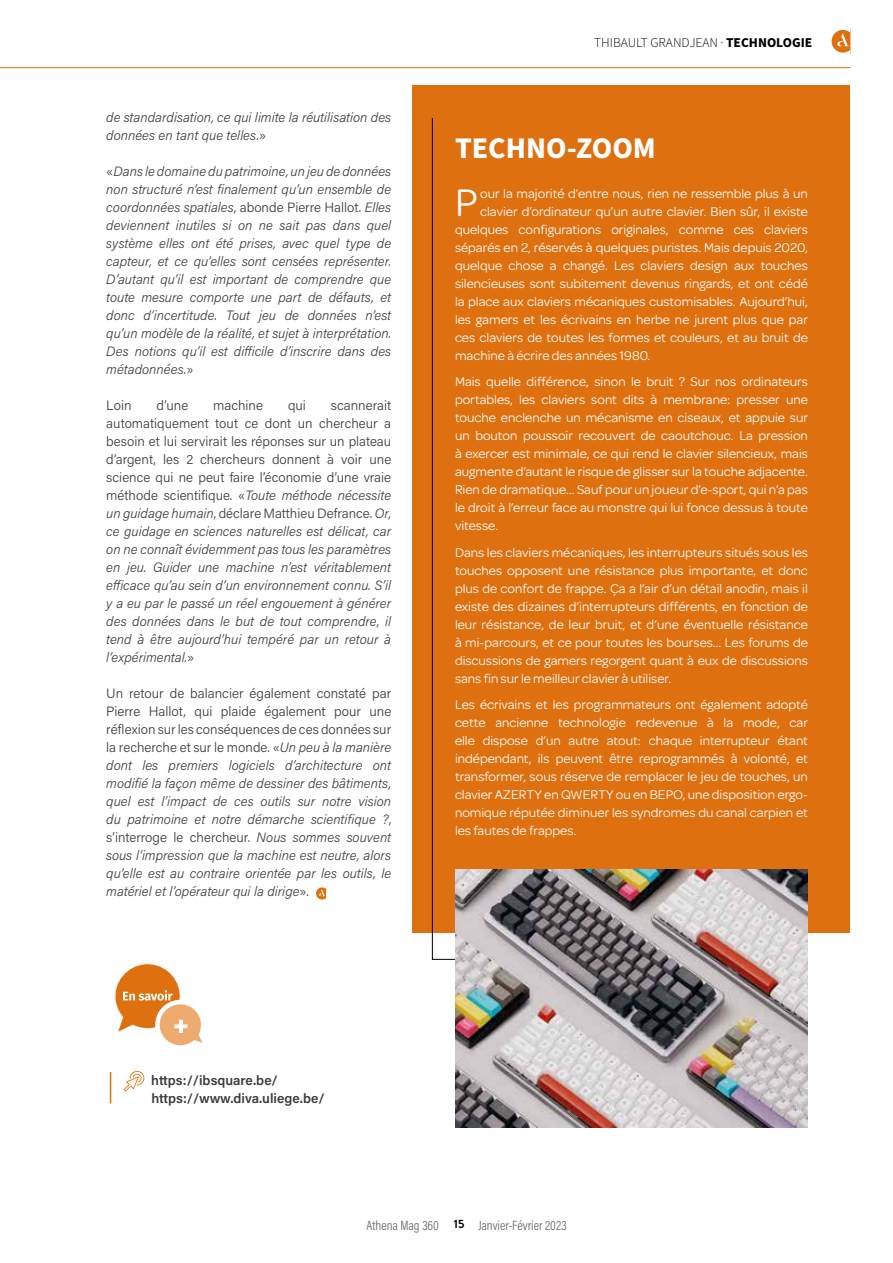
<style>
.page{position:relative;width:893px;height:1263px;background:#fff}
.page>*{position:absolute;margin:0;border:0;box-sizing:border-box;transform-origin:0 0}
.t1{font:40.95px "Omnes";color:#fff}
.t2{font:700 30px "Source Sans Pro";color:#fff}
.t3{font:13.5px/18px "Omnes";color:#fff;text-align:justify}
.t4{font:italic 300 13.5px/18px "Acumin Pro";color:#3c3c3b;text-align:justify}
.t5{font:600 13.5px/18px "Acumin Pro";color:#3c3c3b}
.t6{font:300 13.5px "Acumin Pro Cond";color:#646363}
.t7{font:300 13.5px "Source Sans Pro";color:#000}
.t8{font:300 13.5px "Acumin Pro";color:#3c3c3b}
.s1{font-style:normal}
.s2{font-weight:700}
</style>
<div class="page">
<div style="left:412px;top:85px;width:438px;height:847px;background:#df700f"></div>
<svg style="left:432px;top:117px;width:59px;height:843px"></svg>
<svg style="left:316px;top:887px;width:10px;height:13px"></svg>
<img style="left:455px;top:870px;width:353px;height:258px">
<hr style="left:0;top:67px;width:850px;height:1px;background:#df700f">
<svg style="left:832px;top:29px;width:18px;height:24px"></svg>
<svg style="left:124px;top:1071px;width:20px;height:20px"></svg>
<hr style="left:110px;top:1072px;width:1px;height:31px;background:#df700f">
<svg style="left:115px;top:964px;width:88px;height:82px"></svg>
<p class="t4" style="left:106px;top:108px;width:286px">de standardisation, ce qui limite la réutilisation des données en tant que telles.<span class="s1">»</span></p>
<p class="t4" style="left:106px;top:162px;width:286px"><span class="s1">«</span>Dans le domaine du patrimoine, un jeu de données non structuré n’est finalement qu’un ensemble de coordonnées spatiales<span class="s1">, abonde Pierre Hallot.</span> Elles deviennent inutiles si on ne sait pas dans quel système elles ont été prises, avec quel type de capteur, et ce qu’elles sont censées représenter.<br>D’autant qu’il est important de comprendre que toute mesure comporte une part de défauts, et donc d’incertitude. Tout jeu de données n’est qu’un modèle de la réalité, et sujet à interprétation.<br>Des notions qu’il est difficile d’inscrire dans des métadonnées.<span class="s1">»</span></p>
<p class="t8" style="left:106px;top:396px;width:27px">Loin</p>
<p class="t8" style="left:157px;top:396px;width:33px">d’une</p>
<p class="t8" style="left:213px;top:396px;width:51px">machine</p>
<p class="t8" style="left:288px;top:396px;width:19px">qui</p>
<p class="t4" style="left:106px;top:396px;width:286px;text-indent:225px"><span class="s1">scannerait automatiquement tout ce dont un chercheur a besoin et lui servirait les réponses sur un plateau d’argent, les 2 chercheurs donnent à voir une science qui ne peut faire l’économie d’une vraie méthode scientifique. «</span>Toute méthode nécessite un guidage humain<span class="s1">, déclare Matthieu Defrance.</span> Or, ce guidage en sciences naturelles est délicat, car on ne connaît évidemment pas tous les paramètres en jeu. Guider une machine n’est véritablement efficace qu’au sein d’un environnement connu. S’il y a eu par le passé un réel engouement à générer des données dans le but de tout comprendre, il tend à être aujourd’hui tempéré par un retour à l’expérimental.<span class="s1">»</span></p>
<p class="t4" style="left:106px;top:684px;width:286px"><span class="s1">Un retour de balancier également constaté par Pierre Hallot, qui plaide également pour une réflexion sur les conséquences de ces données sur la recherche et sur le monde. «</span>Un peu à la manière dont les premiers logiciels d’architecture ont modifié la façon même de dessiner des bâtiments, quel est l’impact de ces outils sur notre vision du patrimoine et notre démarche scientifique ?<span class="s1">, s’interroge le chercheur.</span> Nous sommes souvent sous l’impression que la machine est neutre, alors qu’elle est au contraire orientée par les outils, le matériel et l’opérateur qui la dirige<span class="s1">».</span></p>
<p class="t7" style="left:594px;top:33px;width:220px">THIBAULT GRANDJEAN · <span class="s2">TECHNOLOGIE</span></p>
<h2 class="t2" style="left:455px;top:128px;width:202px">TECHNO-ZOOM</h2>
<h1 class="t1" style="left:455px;top:174px;width:24px">P</h1>
<p class="t3" style="left:480px;top:183px;width:329px">our la majorité d’entre nous, rien ne ressemble plus à un</p>
<p class="t3" style="left:480px;top:201px;width:329px">clavier d’ordinateur qu’un autre clavier. Bien sûr, il existe</p>
<p class="t3" style="left:455px;top:219px;width:354px">quelques configurations originales, comme ces claviers</p>
<p class="t3" style="left:455px;top:237px;width:354px">séparés en 2, réservés à quelques puristes. Mais depuis 2020,</p>
<p class="t3" style="left:455px;top:255px;width:354px">quelque chose a changé. Les claviers design aux touches</p>
<p class="t3" style="left:455px;top:273px;width:354px">silencieuses sont subitement devenus ringards, et ont cédé</p>
<p class="t3" style="left:455px;top:291px;width:354px">la place aux claviers mécaniques customisables. Aujourd’hui,</p>
<p class="t3" style="left:455px;top:309px;width:354px">les gamers et les écrivains en herbe ne jurent plus que par</p>
<p class="t3" style="left:455px;top:327px;width:354px">ces claviers de toutes les formes et couleurs, et au bruit de</p>
<p class="t3" style="left:455px;top:345px;width:197px">machine à écrire des années 1980.</p>
<p class="t3" style="left:455px;top:372px;width:354px">Mais quelle différence, sinon le bruit ? Sur nos ordinateurs portables, les claviers sont dits à membrane: presser une touche enclenche un mécanisme en ciseaux, et appuie sur un bouton poussoir recouvert de caoutchouc. La pression à exercer est minimale, ce qui rend le clavier silencieux, mais augmente d’autant le risque de glisser sur la touche adjacente.<br>Rien de dramatique… Sauf pour un joueur d’e-sport, qui n’a pas le droit à l’erreur face au monstre qui lui fonce dessus à toute vitesse.</p>
<p class="t3" style="left:455px;top:542px;width:354px">Dans les claviers mécaniques, les interrupteurs situés sous les touches opposent une résistance plus importante, et donc plus de confort de frappe. Ça a l’air d’un détail anodin, mais il existe des dizaines d’interrupteurs différents, en fonction de leur résistance, de leur bruit, et d’une éventuelle résistance à mi-parcours, et ce pour toutes les bourses… Les forums de discussions de gamers regorgent quant à eux de discussions sans fin sur le meilleur clavier à utiliser.</p>
<p class="t3" style="left:455px;top:695px;width:354px">Les écrivains et les programmateurs ont également adopté cette ancienne technologie redevenue à la mode, car elle dispose d’un autre atout: chaque interrupteur étant indépendant, ils peuvent être reprogrammés à volonté, et transformer, sous réserve de remplacer le jeu de touches, un clavier AZERTY en QWERTY ou en BEPO, une disposition ergo&shy;nomique réputée diminuer les syndromes du canal carpien et les fautes de frappes.</p>
<p class="t5" style="left:151px;top:1071px;width:175px">https://ibsquare.be/ https://www.diva.uliege.be/</p>
<p class="t6" style="left:367px;top:1217px;width:201px">Athena Mag 360 <sup>15</sup> Janvier-Février 2023</p>
</div>
